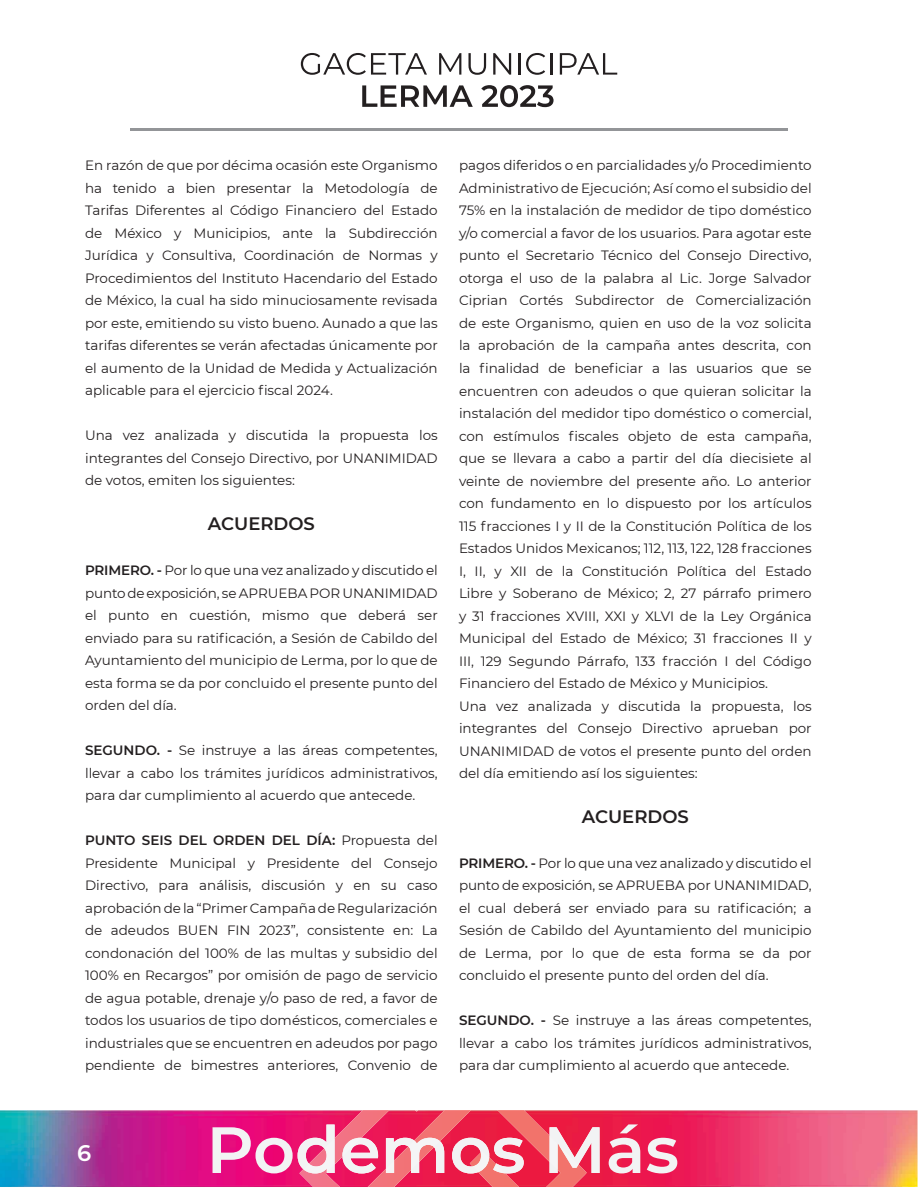
<style>
.page{position:relative;width:918px;height:1188px;background:#fff}
.page>*{position:absolute;margin:0;border:0;box-sizing:border-box;transform-origin:0 0}
.t1{font:600 22.5px "Montserrat";color:#fff}
.t2{font:600 18px "Montserrat";color:#231f20}
.t3{font:13.5px/22.5px "Montserrat";color:#231f20;text-align:justify}
.s1{font-weight:600}
</style>
<div class="page">
<img style="left:0;top:1110px;width:918px;height:77px">
<svg style="left:609px;top:1124px;width:31px;height:49px"></svg>
<svg style="left:647px;top:1138px;width:30px;height:35px"></svg>
<img style="left:497px;top:1110px;width:53px;height:34px">
<img style="left:434px;top:1110px;width:37px;height:34px">
<img style="left:299px;top:1110px;width:135px;height:77px">
<svg style="left:213px;top:1125px;width:122px;height:48px"></svg>
<svg style="left:342px;top:1138px;width:36px;height:35px"></svg>
<svg style="left:386px;top:1138px;width:58px;height:35px"></svg>
<img style="left:470px;top:1144px;width:117px;height:43px">
<svg style="left:452px;top:1138px;width:72px;height:35px"></svg>
<svg style="left:550px;top:1127px;width:50px;height:46px"></svg>
<svg style="left:362px;top:85px;width:111px;height:22px"></svg>
<svg style="left:481px;top:85px;width:73px;height:22px"></svg>
<hr style="left:130px;top:128px;width:657px;height:3px;background:#939598">
<svg style="left:301px;top:53px;width:126px;height:22px"></svg>
<svg style="left:439px;top:53px;width:22px;height:22px"></svg>
<svg style="left:468px;top:53px;width:18px;height:22px"></svg>
<svg style="left:493px;top:53px;width:18px;height:22px"></svg>
<hr style="left:518px;top:53px;width:3px;height:22px;background:#231f20">
<svg style="left:526px;top:53px;width:19px;height:22px"></svg>
<hr style="left:550px;top:53px;width:3px;height:22px;background:#231f20">
<svg style="left:560px;top:53px;width:57px;height:22px"></svg>
<p class="t3" style="left:85px;top:154px;width:354px">En razón de que por décima ocasión este Organismo ha tenido a bien presentar la Metodología de Tarifas Diferentes al Código Financiero del Estado de México y Municipios, ante la Subdirección Jurídica y Consultiva, Coordinación de Normas y Procedimientos del Instituto Hacendario del Estado de México, la cual ha sido minuciosamente revisada por este, emitiendo su visto bueno. Aunado a que las tarifas diferentes se verán afectadas únicamente por el aumento de la Unidad de Medida y Actualización aplicable para el ejercicio fiscal 2024.</p>
<p class="t3" style="left:85px;top:424px;width:354px">Una vez analizada y discutida la propuesta los integrantes del Consejo Directivo, por UNANIMIDAD de votos, emiten los siguientes:</p>
<h2 class="t2" style="left:208px;top:511px;width:109px">ACUERDOS</h2>
<p class="t3" style="left:85px;top:559px;width:354px"><span class="s1">PRIMERO. -</span> Por lo que una vez analizado y discutido el punto de exposición, se APRUEBA POR UNANIMIDAD el punto en cuestión, mismo que deberá ser enviado para su ratificación, a Sesión de Cabildo del Ayuntamiento del municipio de Lerma, por lo que de esta forma se da por concluido el presente punto del orden del día.</p>
<p class="t3" style="left:85px;top:739px;width:354px"><span class="s1">SEGUNDO. -</span> Se instruye a las áreas competentes, llevar a cabo los trámites jurídicos administrativos, para dar cumplimiento al acuerdo que antecede.</p>
<p class="t3" style="left:85px;top:829px;width:354px"><span class="s1">PUNTO SEIS DEL ORDEN DEL DÍA:</span> Propuesta del Presidente Municipal y Presidente del Consejo Directivo, para análisis, discusión y en su caso aprobación de la “Primer Campaña de Regularización de adeudos BUEN FIN 2023”, consistente en: La condonación del 100% de las multas y subsidio del 100% en Recargos” por omisión de pago de servicio de agua potable, drenaje y/o paso de red, a favor de todos los usuarios de tipo domésticos, comerciales e industriales que se encuentren en adeudos por pago pendiente de bimestres anteriores, Convenio de</p>
<p class="t3" style="left:459px;top:154px;width:354px;text-align:left">pagos diferidos o en parcialidades y/o Procedimiento Administrativo de Ejecución; Así como el subsidio del 75% en la instalación de medidor de tipo doméstico y/o comercial a favor de los usuarios. Para agotar este punto el Secretario Técnico del Consejo Directivo, otorga el uso de la palabra al Lic. Jorge Salvador Ciprian Cortés Subdirector de Comercialización de este Organismo, quien en uso de la voz solicita la aprobación de la campaña antes descrita, con la finalidad de beneficiar a las usuarios que se encuentren con adeudos o que quieran solicitar la instalación del medidor tipo doméstico o comercial, con estímulos fiscales objeto de esta campaña, que se llevara a cabo a partir del día diecisiete al veinte de noviembre del presente año. Lo anterior con fundamento en lo dispuesto por los artículos 115 fracciones I y II de la Constitución Política de los Estados Unidos Mexicanos; 112, 113, 122, 128 fracciones I, II, y XII de la Constitución Política del Estado Libre y Soberano de México; 2, 27 párrafo primero y 31 fracciones XVIII, XXI y XLVI de la Ley Orgánica Municipal del Estado de México; 31 fracciones II y III, 129 Segundo Párrafo, 133 fracción I del Código Financiero del Estado de México y Municipios.<br>Una vez analizada y discutida la propuesta, los integrantes del Consejo Directivo aprueban por UNANIMIDAD de votos el presente punto del orden del día emitiendo así los siguientes:</p>
<h2 class="t2" style="left:582px;top:804px;width:109px">ACUERDOS</h2>
<p class="t3" style="left:459px;top:851px;width:354px"><span class="s1">PRIMERO. -</span> Por lo que una vez analizado y discutido el punto de exposición, se APRUEBA por UNANIMIDAD, el cual deberá ser enviado para su ratificación; a Sesión de Cabildo del Ayuntamiento del municipio de Lerma, por lo que de esta forma se da por concluido el presente punto del orden del día.</p>
<p class="t3" style="left:459px;top:1009px;width:354px"><span class="s1">SEGUNDO. -</span> Se instruye a las áreas competentes, llevar a cabo los trámites jurídicos administrativos, para dar cumplimiento al acuerdo que antecede.</p>
<h1 class="t1" style="left:77px;top:1137px;width:16px">6</h1>
</div>
